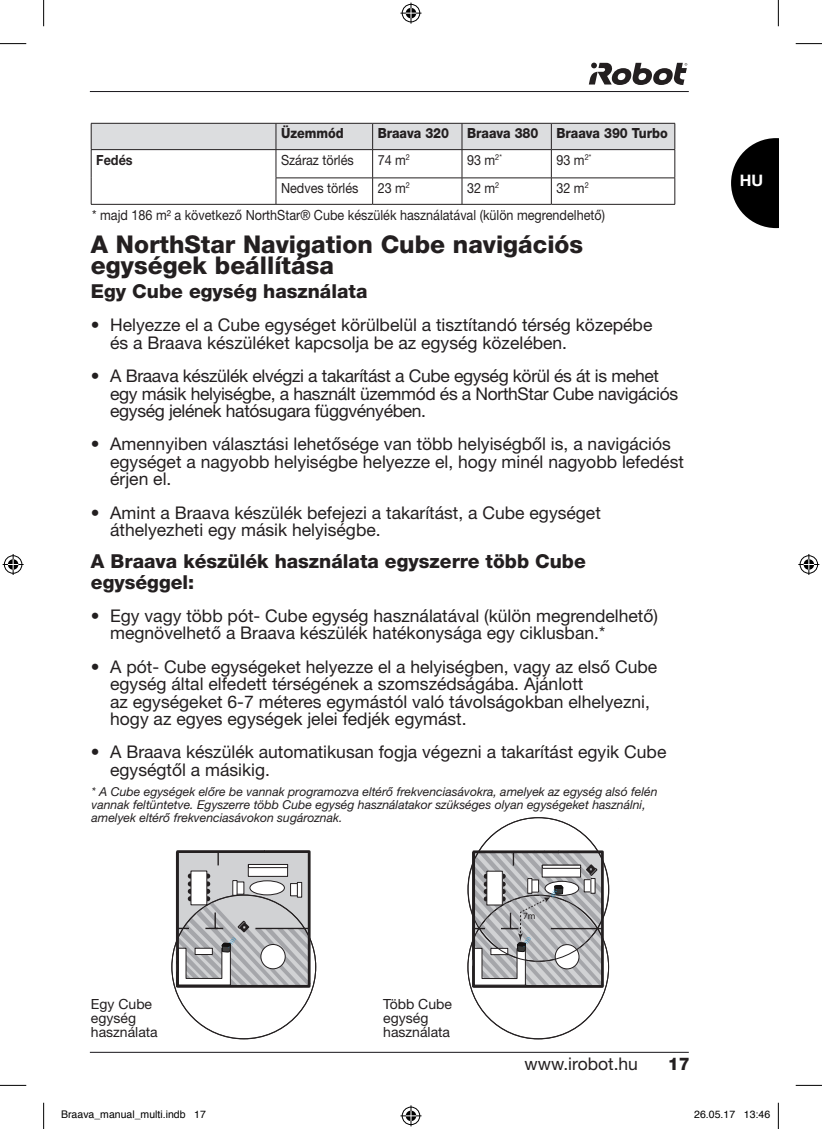
<style>
.page{position:relative;width:822px;height:1129px;background:#fff}
.page>*{position:absolute;margin:0;border:0;box-sizing:border-box;transform-origin:0 0}
.t1{font:800 24.5px/21px "Helvetica Neue LT Pro";color:#231f20}
.t2{font:800 19.25px/21px "Helvetica Neue LT Pro";color:#231f20}
.t3{font:17.5px/17.5px "Helvetica Neue LT Pro";color:#231f20}
.t4{font:17.5px/17.5px "Helvetica Neue LT Pro";letter-spacing:-.02em;color:#231f20}
.t5{font:800 17.5px "Helvetica Neue LT Pro";color:#231f20}
.t6{font:700 15.75px "Helvetica Neue";color:#fff}
.t7{font:14px/27.3px "Helvetica Neue LT Pro";color:#231f20;scale:.9 1}
.t8{font:14px/14px "Helvetica Neue LT Pro";color:#231f20}
.t9{font:800 14px "Helvetica Neue LT Pro";color:#231f20;scale:.9 1}
.t10{font:700 14px "Helvetica Neue LT Pro";color:#231f20;scale:.9 1}
.t11{font:italic 12.25px/13.1px "Helvetica Neue LT Pro";color:#231f20}
.t12{font:10.5px "Helvetica";color:#000}
.t13{font:700 9.45px "DIN Pro";color:#231f20}
</style>
<div class="page">
<hr style="left:90px;top:1052px;width:598px;height:1px;background:#17151a">
<hr style="left:90px;top:91px;width:598px;height:1px;background:#17151a">
<svg style="left:731px;top:138px;width:47px;height:90px"></svg>
<svg style="left:588px;top:63px;width:99px;height:22px"></svg>
<hr style="left:91px;top:204px;width:185px;height:1px;background:#231f20">
<svg style="left:91px;top:123px;width:584px;height:81px"></svg>
<hr style="left:276px;top:204px;width:96px;height:1px;background:#231f20">
<hr style="left:372px;top:204px;width:90px;height:1px;background:#231f20">
<hr style="left:462px;top:204px;width:89px;height:1px;background:#231f20">
<hr style="left:551px;top:204px;width:124px;height:1px;background:#231f20">
<svg style="left:173px;top:850px;width:139px;height:139px;background:#b6b6b8"></svg>
<div style="left:261px;top:944px;width:24px;height:25px;background:#fff;border-radius:50%"></div>
<div style="left:260px;top:944px;width:25px;height:25px;border:1px solid #231f20;border-radius:50%"></div>
<svg style="left:468px;top:818px;width:137px;height:171px"></svg>
<svg style="left:0;top:43px;width:26px;height:1px"></svg>
<svg style="left:795px;top:43px;width:26px;height:1px"></svg>
<svg style="left:0;top:1085px;width:26px;height:1px"></svg>
<svg style="left:795px;top:1085px;width:26px;height:1px"></svg>
<svg style="left:43px;top:0;width:1px;height:26px"></svg>
<svg style="left:43px;top:1103px;width:1px;height:26px"></svg>
<svg style="left:777px;top:0;width:1px;height:26px"></svg>
<svg style="left:777px;top:1103px;width:1px;height:26px"></svg>
<svg style="left:400px;top:3px;width:21px;height:21px"></svg>
<svg style="left:400px;top:1105px;width:21px;height:21px"></svg>
<svg style="left:3px;top:554px;width:21px;height:21px"></svg>
<svg style="left:798px;top:554px;width:21px;height:21px"></svg>
<p class="t9" style="left:281px;top:125px;width:71px">Üzemmód</p>
<p class="t9" style="left:377px;top:125px;width:81px">Braava 320</p>
<p class="t9" style="left:467px;top:125px;width:81px">Braava 380</p>
<p class="t9" style="left:556px;top:125px;width:125px">Braava 390 Turbo</p>
<p class="t10" style="left:96px;top:151px;width:42px">Fedés</p>
<p class="t7" style="left:281px;top:146px;width:82px">Száraz törlés</p>
<p class="t7" style="left:377px;top:146px;width:37px">74 m<sup>2</sup></p>
<p class="t7" style="left:467px;top:146px;width:40px">93 m<sup>2*</sup></p>
<p class="t7" style="left:556px;top:146px;width:40px">93 m<sup>2*</sup></p>
<p class="t7" style="left:281px;top:174px;width:88px">Nedves törlés</p>
<p class="t7" style="left:377px;top:174px;width:37px">23 m<sup>2</sup></p>
<p class="t7" style="left:467px;top:174px;width:37px">32 m<sup>2</sup></p>
<p class="t7" style="left:92px;top:174px;width:571px;text-indent:464px">32 m<sup>2<br></sup>* majd 186 m² a következő NorthStar® Cube készülék használatával (külön megrendelhető)</p>
<h1 class="t1" style="left:91px;top:233px;width:493px">A NorthStar Navigation Cube navigációs egységek beállítása</h1>
<p class="t2" style="left:91px;top:281px;width:278px">Egy Cube egység használata</p>
<p class="t3" style="left:110px;top:316px;width:543px;text-indent:-19px">• Helyezze el a Cube egységet körülbelül a tisztítandó térség közepébe és a Braava készüléket kapcsolja be az egység közelében.</p>
<p class="t4" style="left:110px;top:367px;width:569px;text-indent:-19px">• A Braava készülék elvégzi a takarítást a Cube egység körül és át is mehet egy másik helyiségbe, a használt üzemmód és a NorthStar Cube navigációs egység jelének hatósugara függvényében.</p>
<p class="t3" style="left:110px;top:435px;width:575px;text-indent:-19px">• Amennyiben választási lehetősége van több helyiségből is, a navigációs egységet a nagyobb helyiségbe helyezze el, hogy minél nagyobb lefedést érjen el.</p>
<p class="t3" style="left:110px;top:503px;width:492px;text-indent:-19px">• Amint a Braava készülék befejezi a takarítást, a Cube egységet áthelyezheti egy másik helyiségbe.</p>
<p class="t2" style="left:91px;top:550px;width:496px">A Braava készülék használata egyszerre több Cube egységgel:</p>
<p class="t3" style="left:110px;top:606px;width:549px;text-indent:-19px">• Egy vagy több pót- Cube egység használatával (külön megrendelhető) megnövelhető a Braava készülék hatékonysága egy ciklusban.*</p>
<p class="t3" style="left:110px;top:657px;width:548px;text-indent:-19px">• A pót- Cube egységeket helyezze el a helyiségben, vagy az első Cube egység által elfedett térségének a szomszédságába. Ajánlott<br>az egységeket 6-7 méteres egymástól való távolságokban elhelyezni, hogy az egyes egységek jelei fedjék egymást.</p>
<p class="t3" style="left:110px;top:743px;width:557px;text-indent:-19px">• A Braava készülék automatikusan fogja végezni a takarítást egyik Cube egységtől a másikig.</p>
<p class="t11" style="left:91px;top:785px;width:567px">* A Cube egységek előre be vannak programozva eltérő frekvenciasávokra, amelyek az egység alsó felén vannak feltüntetve. Egyszerre több Cube egység használatakor szükséges olyan egységeket használni, amelyek eltérő frekvenciasávokon sugároznak.</p>
<p class="t8" style="left:91px;top:996px;width:68px">Egy Cube egység használata</p>
<p class="t8" style="left:383px;top:996px;width:70px">Több Cube egység használata</p>
<p class="t13" style="left:523px;top:910px;width:14px">7m</p>
<p class="t3" style="left:524px;top:1055px;width:115px">www.irobot.hu</p>
<p class="t5" style="left:667px;top:1053px;width:24px">17</p>
<p class="t6" style="left:739px;top:168px;width:25px">HU</p>
<p class="t12" style="left:61px;top:1107px;width:146px">Braava_manual_multi.indb 17</p>
<p class="t12" style="left:694px;top:1107px;width:77px">26.05.17 13:46</p>
</div>
